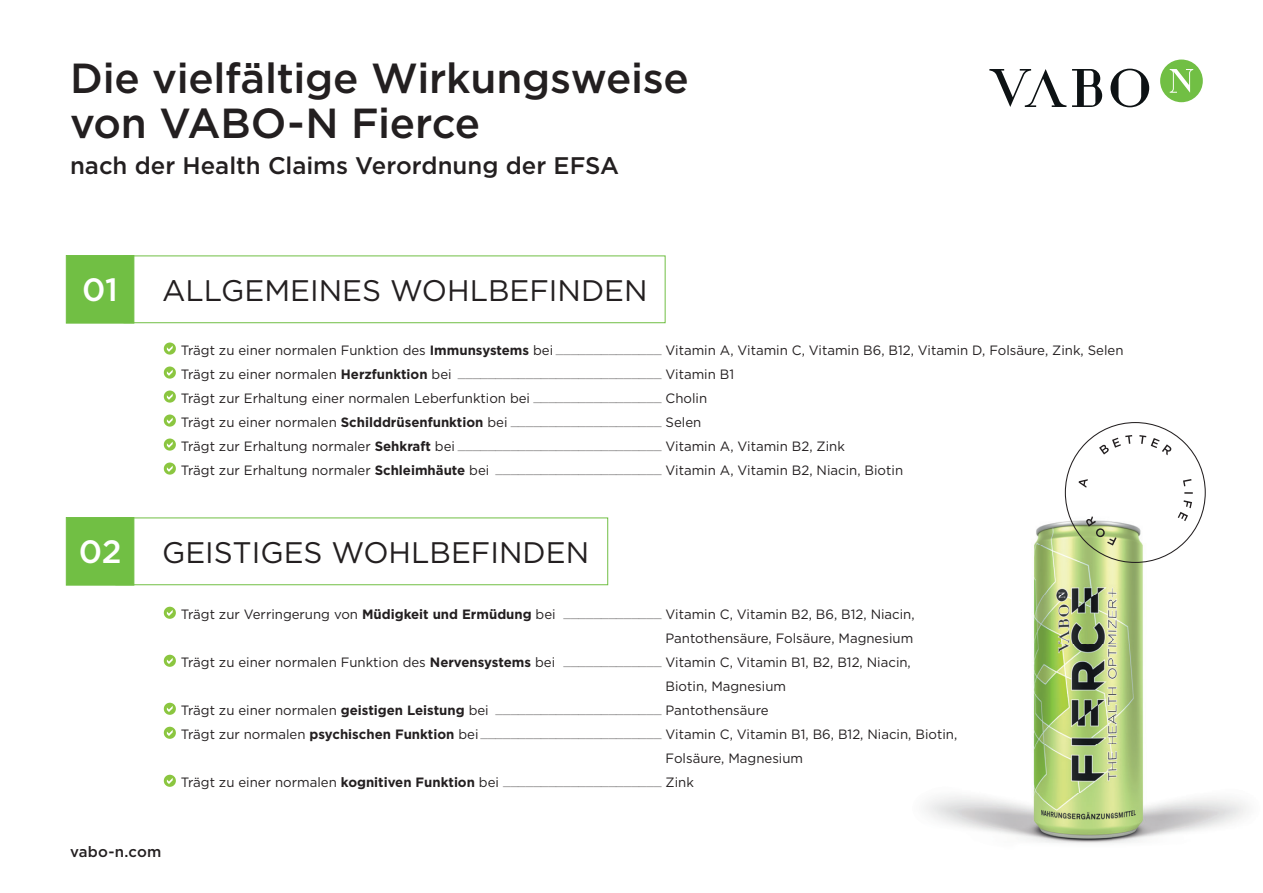
<style>
.page{position:relative;width:1263px;height:893px;background:#fff}
.page>*{position:absolute;margin:0;border:0;box-sizing:border-box;transform-origin:0 0}
.t1{font:500 42px/45px "Gotham";letter-spacing:-.01em;color:#231f20}
.t2{font:500 32.25px "Gotham";color:#fff}
.t3{font:29.7px "Gotham";color:#231f20}
.t4{font:500 24px "Gotham";color:#231f20}
.t5{font:500 15px "Gotham";letter-spacing:.01em;color:#231f20}
.t6{font:13.5px/24px "Gotham";color:#231f20}
.s1{font-weight:700}
.s2{font-weight:200}
</style>
<div class="page">
<img style="left:925px;top:488px;width:322px;height:355px">
<svg style="left:1160px;top:60px;width:43px;height:42px"></svg>
<svg style="left:989px;top:69px;width:77px;height:38px"></svg>
<svg style="left:1110px;top:69px;width:39px;height:38px"></svg>
<svg style="left:1072px;top:69px;width:30px;height:38px"></svg>
<svg style="left:1065px;top:422px;width:141px;height:141px"></svg>
<div style="left:124px;top:256px;width:541px;height:67px;border:1px solid #71bf44"></div>
<div style="left:66px;top:255px;width:68px;height:68px;background:#71bf44"></div>
<svg style="left:164px;top:342px;width:12px;height:13px"></svg>
<svg style="left:164px;top:366px;width:12px;height:13px"></svg>
<svg style="left:164px;top:390px;width:12px;height:13px"></svg>
<svg style="left:164px;top:414px;width:12px;height:13px"></svg>
<svg style="left:164px;top:438px;width:12px;height:13px"></svg>
<svg style="left:164px;top:462px;width:12px;height:13px"></svg>
<div style="left:116px;top:518px;width:492px;height:67px;border:1px solid #71bf44"></div>
<div style="left:66px;top:517px;width:68px;height:68px;background:#71bf44"></div>
<svg style="left:164px;top:607px;width:12px;height:12px"></svg>
<svg style="left:164px;top:655px;width:12px;height:12px"></svg>
<svg style="left:164px;top:703px;width:12px;height:12px"></svg>
<svg style="left:164px;top:727px;width:12px;height:12px"></svg>
<svg style="left:164px;top:775px;width:12px;height:12px"></svg>
<h1 class="t1" style="left:70px;top:58px;width:620px">Die vielfältige Wirkungsweise von VABO-N Fierce</h1>
<h3 class="t4" style="left:70px;top:154px;width:551px">nach der Health Claims Verordnung der EFSA</h3>
<h2 class="t2" style="left:82px;top:275px;width:38px">01</h2>
<h3 class="t3" style="left:162px;top:276px;width:487px">ALLGEMEINES WOHLBEFINDEN</h3>
<p class="t6" style="left:181px;top:338px;width:944px">Trägt zu einer normalen Funktion des <span class="s1">Immunsystems</span> bei <span class="s2">______________</span> Vitamin A, Vitamin C, Vitamin B6, B12, Vitamin D, Folsäure, Zink, Selen Trägt zu einer normalen <span class="s1">Herzfunktion</span> bei <span class="s2">___________________________</span> Vitamin B1<br>Trägt zur Erhaltung einer normalen Leberfunktion bei <span class="s2">_________________</span> Cholin<br>Trägt zu einer normalen <span class="s1">Schilddrüsenfunktion</span> bei <span class="s2">____________________</span> Selen<br>Trägt zur Erhaltung normaler <span class="s1">Sehkraft</span> bei <span class="s2">___________________________</span> Vitamin A, Vitamin B2, Zink<br>Trägt zur Erhaltung normaler <span class="s1">Schleimhäute</span> bei <span class="s2">______________________</span> Vitamin A, Vitamin B2, Niacin, Biotin</p>
<h2 class="t2" style="left:79px;top:537px;width:44px">02</h2>
<h3 class="t3" style="left:162px;top:538px;width:429px">GEISTIGES WOHLBEFINDEN</h3>
<p class="t6" style="left:181px;top:602px;width:735px">Trägt zur Verringerung von <span class="s1">Müdigkeit und Ermüdung</span> bei <span class="s2">_____________</span> Vitamin C, Vitamin B2, B6, B12, Niacin,</p>
<p class="t6" style="left:666px;top:626px;width:249px">Pantothensäure, Folsäure, Magnesium</p>
<p class="t6" style="left:181px;top:650px;width:731px">Trägt zu einer normalen Funktion des <span class="s1">Nervensystems</span> bei <span class="s2">_____________</span> Vitamin C, Vitamin B1, B2, B12, Niacin,</p>
<p class="t6" style="left:666px;top:674px;width:122px">Biotin, Magnesium</p>
<p class="t6" style="left:181px;top:698px;width:589px">Trägt zu einer normalen <span class="s1">geistigen Leistung</span> bei <span class="s2">______________________</span> Pantothensäure</p>
<p class="t6" style="left:181px;top:722px;width:778px">Trägt zur normalen <span class="s1">psychischen Funktion</span> bei <span class="s2">________________________</span> Vitamin C, Vitamin B1, B6, B12, Niacin, Biotin,</p>
<p class="t6" style="left:666px;top:746px;width:139px">Folsäure, Magnesium</p>
<p class="t6" style="left:181px;top:770px;width:515px">Trägt zu einer normalen <span class="s1">kognitiven Funktion</span> bei <span class="s2">_____________________</span> Zink</p>
<p class="t5" style="left:70px;top:845px;width:93px">vabo-n.com</p>
</div>
